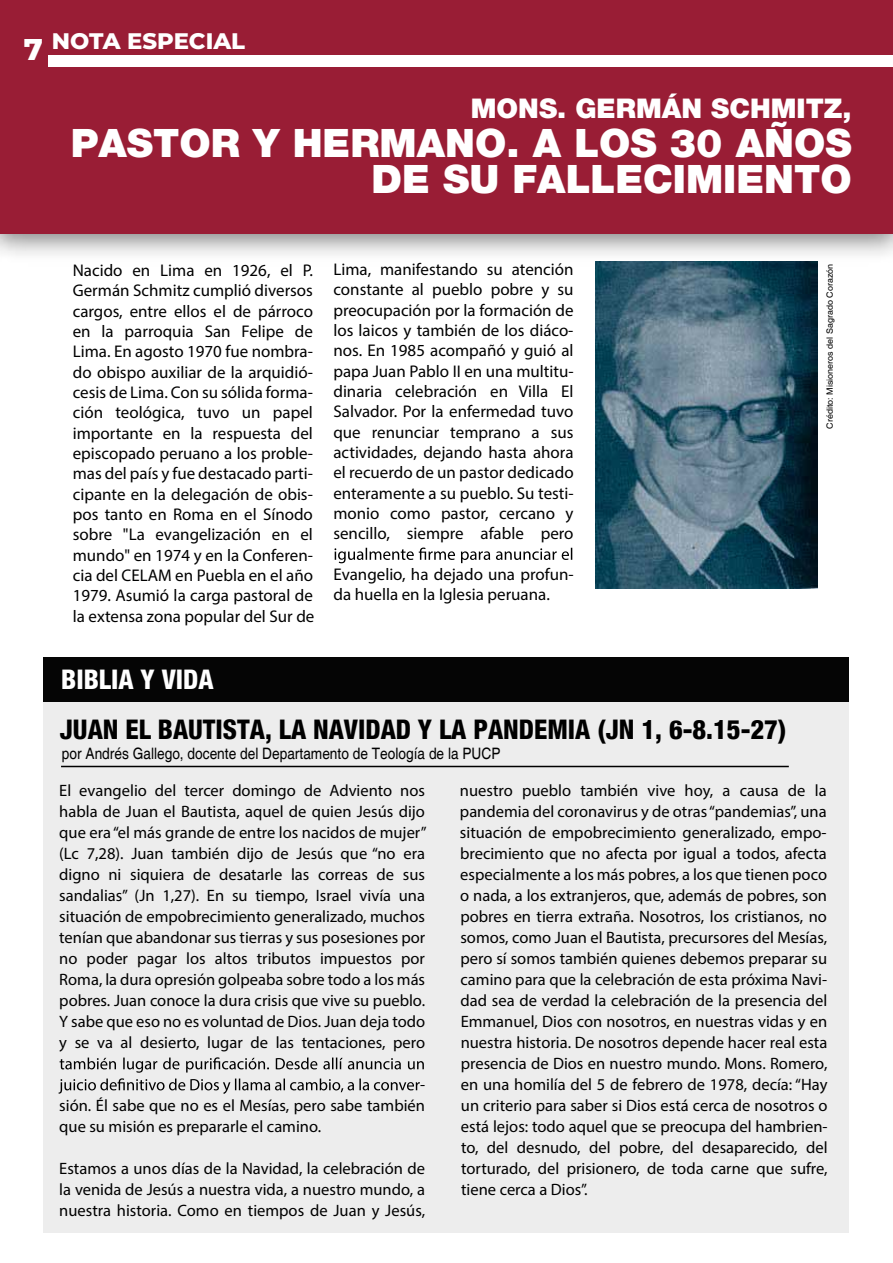
<style>
.page{position:relative;width:893px;height:1263px;background:#fff}
.page>*{position:absolute;margin:0;border:0;box-sizing:border-box;transform-origin:0 0}
.t1{font:900 39px/36px "Helvetica Neue";color:#fff;text-align:right}
.t2{font:800 30px "Montserrat";color:#fff}
.t3{font:800 condensed 27px "Helvetica 87";color:#000}
.t4{font:900 27px "Helvetica Neue";color:#fff}
.t5{font:800 condensed 27px "Helvetica 87";color:#fff}
.t6{font:800 22.5px "Montserrat";color:#fff}
.t7{font:16.95px/20.4px "Myriad Pro";color:#000;text-align:justify}
.t8{font:16.5px/21px "Myriad Pro";color:#000;text-align:justify}
.t9{font:15.75px "Helvetica";color:#000;scale:.87 1}
.t10{font:8.55px "Helvetica";color:#000;scale:1.05 1}
</style>
<div class="page">
<img style="left:0;top:234px;width:892px;height:38px">
<div style="left:0;top:0;width:892px;height:234px;background:#991d35"></div>
<div style="left:49px;top:55px;width:843px;height:11px;background:#fff"></div>
<div style="left:43px;top:702px;width:805px;height:531px;background:#ededed"></div>
<hr style="left:61px;top:766px;width:727px;height:1px;background:#000">
<svg style="left:59px;top:1057px;width:365px;height:37px"></svg>
<div style="left:43px;top:657px;width:805px;height:45px;background:#050505"></div>
<svg style="left:334px;top:548px;width:238px;height:15px"></svg>
<img style="left:595px;top:261px;width:222px;height:327px">
<h2 class="t2" style="left:24px;top:28px;width:21px">7</h2>
<h3 class="t6" style="left:52px;top:24px;width:195px">NOTA ESPECIAL</h3>
<h3 class="t4" style="left:471px;top:93px;width:382px">MONS. GERMÁN SCHMITZ,</h3>
<h1 class="t1" style="left:71px;top:125px;width:782px">PASTOR Y HERMANO. A LOS 30 AÑOS<br>DE SU FALLECIMIENTO</h1>
<p class="t7" style="left:73px;top:260px;width:243px">Nacido en Lima en 1926, el P.<br>Germán Schmitz cumplió diversos cargos, entre ellos el de párroco en la parroquia San Felipe de Lima. En agosto 1970 fue nombra&shy;do obispo auxiliar de la arquidió&shy;cesis de Lima. Con su sólida forma&shy;ción teológica, tuvo un papel importante en la respuesta del episcopado peruano a los proble&shy;mas del país y fue destacado parti&shy;cipante en la delegación de obis&shy;pos tanto en Roma en el Sínodo sobre "La evangelización en el mundo" en 1974 y en la Conferen&shy;cia del CELAM en Puebla en el año 1979. Asumió la carga pastoral de la extensa zona popular del Sur de</p>
<p class="t7" style="left:333px;top:259px;width:242px">Lima, manifestando su atención constante al pueblo pobre y su preocupación por la formación de los laicos y también de los diáco&shy;nos. En 1985 acompañó y guió al papa Juan Pablo II en una multitu&shy;dinaria celebración en Villa El Salvador. Por la enfermedad tuvo que renunciar temprano a sus actividades, dejando hasta ahora el recuerdo de un pastor dedicado enteramente a su pueblo. Su testi&shy;monio como pastor, cercano y sencillo, siempre afable pero</p>
<p class="t7" style="left:333px;top:564px;width:242px">Evangelio, ha dejado una profun&shy;da huella en la Iglesia peruana.</p>
<h3 class="t5" style="left:61px;top:663px;width:154px">BIBLIA Y VIDA</h3>
<p class="t10" style="left:824px;top:429px;width:159px;rotate:-90deg">Crédito: Misioneros del Sagrado Corazón</p>
<h3 class="t3" style="left:60px;top:712px;width:728px">JUAN EL BAUTISTA, LA NAVIDAD Y LA PANDEMIA (JN 1, 6-8.15-27)</h3>
<p class="t9" style="left:62px;top:745px;width:505px">por Andrés Gallego, docente del Departamento de Teología de la PUCP</p>
<p class="t8" style="left:59px;top:780px;width:369px">El evangelio del tercer domingo de Adviento nos habla de Juan el Bautista, aquel de quien Jesús dijo que era “el más grande de entre los nacidos de mujer” (Lc 7,28). Juan también dijo de Jesús que “no era digno ni siquiera de desatarle las correas de sus sandalias” (Jn 1,27). En su tiempo, Israel vivía una situación de empobrecimiento generalizado, muchos tenían que abandonar sus tierras y sus posesiones por no poder pagar los altos tributos impuestos por Roma, la dura opresión golpeaba sobre todo a los más pobres. Juan conoce la dura crisis que vive su pueblo.<br>Y sabe que eso no es voluntad de Dios. Juan deja todo y se va al desierto, lugar de las tentaciones, pero</p>
<p class="t8" style="left:59px;top:1074px;width:367px;text-indent:361px">- sión. Él sabe que no es el Mesías, pero sabe también que su misión es prepararle el camino.</p>
<p class="t8" style="left:59px;top:1158px;width:367px">Estamos a unos días de la Navidad, la celebración de la venida de Jesús a nuestra vida, a nuestro mundo, a nuestra historia. Como en tiempos de Juan y Jesús,</p>
<p class="t8" style="left:460px;top:780px;width:369px">nuestro pueblo también vive hoy, a causa de la pandemia del coronavirus y de otras“pandemias”, una situación de empobrecimiento generalizado, empo&shy;brecimiento que no afecta por igual a todos, afecta especialmente a los más pobres, a los que tienen poco o nada, a los extranjeros, que, además de pobres, son pobres en tierra extraña. Nosotros, los cristianos, no somos, como Juan el Bautista, precursores del Mesías, pero sí somos también quienes debemos preparar su camino para que la celebración de esta próxima Navi&shy;dad sea de verdad la celebración de la presencia del Emmanuel, Dios con nosotros, en nuestras vidas y en nuestra historia. De nosotros depende hacer real esta presencia de Dios en nuestro mundo. Mons. Romero, en una homilía del 5 de febrero de 1978, decía: “Hay un criterio para saber si Dios está cerca de nosotros o está lejos: todo aquel que se preocupa del hambrien&shy;to, del desnudo, del pobre, del desaparecido, del torturado, del prisionero, de toda carne que sufre, tiene cerca a Dios”.</p>
</div>
